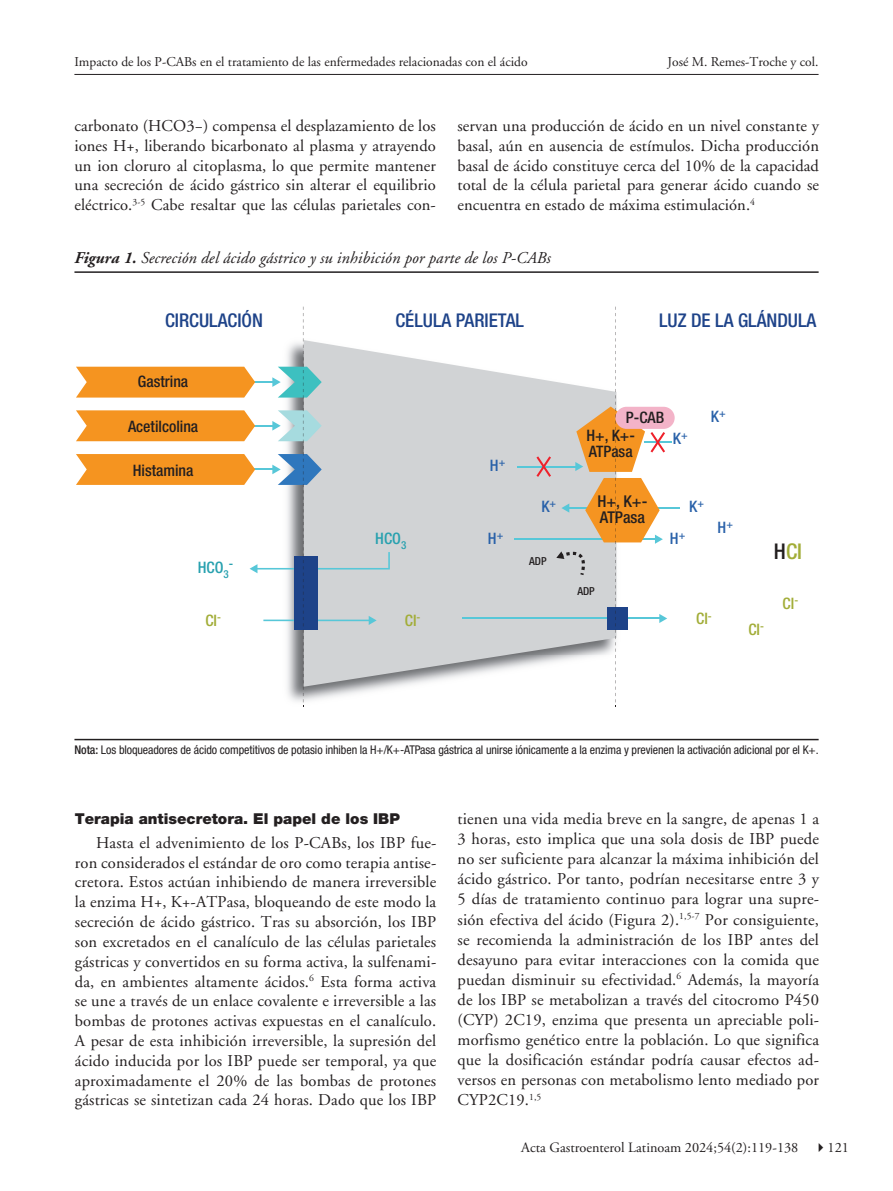
<style>
.page{position:relative;width:893px;height:1191px;background:#fff}
.page>*{position:absolute;margin:0;border:0;box-sizing:border-box;transform-origin:0 0}
.t1{font:500 condensed 21.6px "Helvetica Neue LT Std";color:#a2ad38}
.t2{font:500 condensed 18.9px "Helvetica Neue LT Std";color:#1e4389}
.General{font:16.5px/19.8px "Adobe Garamond";letter-spacing:.01em;color:#231f20;text-align:justify}
.descripcion_tablas{font:italic 16.5px "Adobe Garamond";letter-spacing:.005em;color:#231f20}
.t3{font:500 condensed 16.2px/16.2px "Helvetica Neue LT Std";color:#231f20}
.t4{font:500 condensed 15.75px/18.1px "Helvetica Neue LT Std";color:#231f20}
.t5{font:500 condensed 15.75px "Helvetica Neue LT Std";color:#2961a9}
.t6{font:500 condensed 15.75px "Helvetica Neue LT Std";color:#a2ad38}
.t7{font:500 condensed 15.75px "Helvetica Neue LT Std";color:#28a1af}
.Subtitulos{font:900 15px "Helvetica Neue LT Std";color:#231f20}
.t8{font:14.25px "Adobe Garamond Pro";color:#231f20}
.t9{font:13.5px "Adobe Garamond";color:#231f20}
.t10{font:500 condensed 12.6px "Helvetica Neue LT Std";color:#28a1af}
.descripcion_tablas-2{font:condensed 12px "Helvetica Neue LT Std";letter-spacing:-.01em;color:#231f20}
.t11{font:500 condensed 11.1px "Helvetica Neue LT Std";color:#231f20}
.s1{font-weight:700}
.s2{color:#231f20}
.s3{font-weight:500}
</style>
<div class="page">
<hr style="left:74px;top:74px;width:745px;height:1px;background:#231f20">
<hr style="left:74px;top:271px;width:745px;height:2px;background:#231f20">
<hr style="left:74px;top:739px;width:745px;height:1px;background:#231f20">
<svg style="left:390px;top:354px;width:146px;height:332px;background:#d2d4d6"></svg>
<hr style="left:462px;top:617px;width:199px;height:2px;background:#57c7d8">
<div style="left:615px;top:407px;width:60px;height:22px;background:#f3b3c8;border-radius:11px"></div>
<hr style="left:644px;top:441px;width:27px;height:2px;background:#57c7d8">
<hr style="left:517px;top:466px;width:60px;height:1px;background:#57c7d8">
<hr style="left:514px;top:538px;width:142px;height:2px;background:#57c7d8">
<hr style="left:568px;top:507px;width:112px;height:2px;background:#57c7d8">
<svg style="left:536px;top:307px;width:131px;height:400px"></svg>
<svg style="left:76px;top:307px;width:314px;height:400px"></svg>
<p class="t9" style="left:74px;top:55px;width:455px">Impacto de los P-CABs en el tratamiento de las enfermedades relacionadas con el ácido</p>
<p class="t9" style="left:667px;top:55px;width:153px">José M. Remes-Troche y col.</p>
<p class="General" style="left:74px;top:116px;width:363px">carbonato (HCO3−) compensa el desplazamiento de los iones H+, liberando bicarbonato al plasma y atrayendo un ion cloruro al citoplasma, lo que permite mantener una secreción de ácido gástrico sin alterar el equilibrio eléctrico.<sup>3-5</sup> Cabe resaltar que las células parietales con-</p>
<p class="General" style="left:458px;top:116px;width:363px">servan una producción de ácido en un nivel constante y basal, aún en ausencia de estímulos. Dicha producción basal de ácido constituye cerca del 10% de la capacidad total de la célula parietal para generar ácido cuando se encuentra en estado de máxima estimulación.<sup>4</sup></p>
<p class="descripcion_tablas" style="left:74px;top:249px;width:478px"><span class="s1">Figura 1.</span> Secreción del ácido gástrico y su inhibición por parte de los P-CABs</p>
<p class="t2" style="left:165px;top:309px;width:99px">CIRCULACIÓN</p>
<p class="t2" style="left:395px;top:309px;width:130px">CÉLULA PARIETAL</p>
<p class="t2" style="left:659px;top:309px;width:159px">LUZ DE LA GLÁNDULA</p>
<p class="t4" style="left:138px;top:372px;width:52px">Gastrina</p>
<p class="t4" style="left:128px;top:416px;width:72px">Acetilcolina</p>
<p class="t4" style="left:133px;top:461px;width:62px">Histamina</p>
<p class="t7" style="left:198px;top:558px;width:33px">HCO<sub>3</sub></p>
<p class="t10" style="left:229px;top:556px;width:6px">-</p>
<p class="t7" style="left:375px;top:529px;width:33px">HCO<sub>3</sub></p>
<p class="t6" style="left:205px;top:610px;width:17px">CI<sup>-</sup></p>
<p class="t6" style="left:405px;top:610px;width:17px">CI<sup>-</sup></p>
<p class="t5" style="left:490px;top:456px;width:17px">H<sup>+</sup></p>
<p class="t5" style="left:488px;top:529px;width:17px">H<sup>+</sup></p>
<p class="t5" style="left:541px;top:497px;width:16px">K<sup>+</sup></p>
<p class="t11" style="left:529px;top:554px;width:19px">ADP</p>
<p class="t4" style="left:586px;top:408px;width:79px;text-indent:39px">P-CAB<br>H+, K+-</p>
<p class="t4" style="left:589px;top:442px;width:45px">ATPasa</p>
<p class="t5" style="left:673px;top:429px;width:16px">K<sup>+</sup></p>
<p class="t5" style="left:711px;top:407px;width:16px">K<sup>+</sup></p>
<p class="t3" style="left:597px;top:493px;width:51px">H+, K+-<br>ATPasa</p>
<p class="t5" style="left:689px;top:497px;width:16px">K<sup>+</sup></p>
<p class="t5" style="left:670px;top:529px;width:17px">H<sup>+</sup></p>
<p class="t5" style="left:718px;top:518px;width:17px">H<sup>+</sup></p>
<p class="t11" style="left:577px;top:585px;width:19px">ADP</p>
<p class="t6" style="left:696px;top:609px;width:17px">CI<sup>-</sup></p>
<p class="t1" style="left:774px;top:539px;width:30px"><span class="s2">H</span>CI</p>
<p class="t6" style="left:748px;top:620px;width:17px">CI<sup>-</sup></p>
<p class="t6" style="left:783px;top:594px;width:17px">CI<sup>-</sup></p>
<p class="descripcion_tablas-2" style="left:74px;top:743px;width:746px"><span class="s3">Nota:</span> Los bloqueadores de ácido competitivos de potasio inhiben la H+/K+-ATPasa gástrica al unirse iónicamente a la enzima y previenen la activación adicional por el K+.</p>
<p class="Subtitulos" style="left:75px;top:810px;width:327px">Terapia antisecretora. El papel de los IBP</p>
<p class="General" style="left:75px;top:833px;width:363px;text-indent:21px">Hasta el advenimiento de los P-CABs, los IBP fue&shy;ron considerados el estándar de oro como terapia antise&shy;cretora. Estos actúan inhibiendo de manera irreversible la enzima H+, K+-ATPasa, bloqueando de este modo la secreción de ácido gástrico. Tras su absorción, los IBP son excretados en el canalículo de las células parietales gástricas y convertidos en su forma activa, la sulfenami&shy;da, en ambientes altamente ácidos.<sup>6</sup> Esta forma activa se une a través de un enlace covalente e irreversible a las bombas de protones activas expuestas en el canalículo.<br>A pesar de esta inhibición irreversible, la supresión del ácido inducida por los IBP puede ser temporal, ya que aproximadamente el 20% de las bombas de protones gástricas se sintetizan cada 24 horas. Dado que los IBP</p>
<p class="General" style="left:458px;top:809px;width:363px">tienen una vida media breve en la sangre, de apenas 1 a 3 horas, esto implica que una sola dosis de IBP puede no ser suficiente para alcanzar la máxima inhibición del ácido gástrico. Por tanto, podrían necesitarse entre 3 y 5 días de tratamiento continuo para lograr una supre&shy;sión efectiva del ácido (Figura 2).<sup>1,5-7</sup> Por consiguiente, se recomienda la administración de los IBP antes del desayuno para evitar interacciones con la comida que puedan disminuir su efectividad.<sup>6</sup> Además, la mayoría de los IBP se metabolizan a través del citocromo P450 (CYP) 2C19, enzima que presenta un apreciable poli&shy;morfismo genético entre la población. Lo que significa que la dosificación estándar podría causar efectos ad&shy;versos en personas con metabolismo lento mediado por CYP2C19.<sup>1,5</sup></p>
<p class="t8" style="left:521px;top:1139px;width:329px">Acta Gastroenterol Latinoam 2024;54(2):119-138 ✔121</p>
</div>
